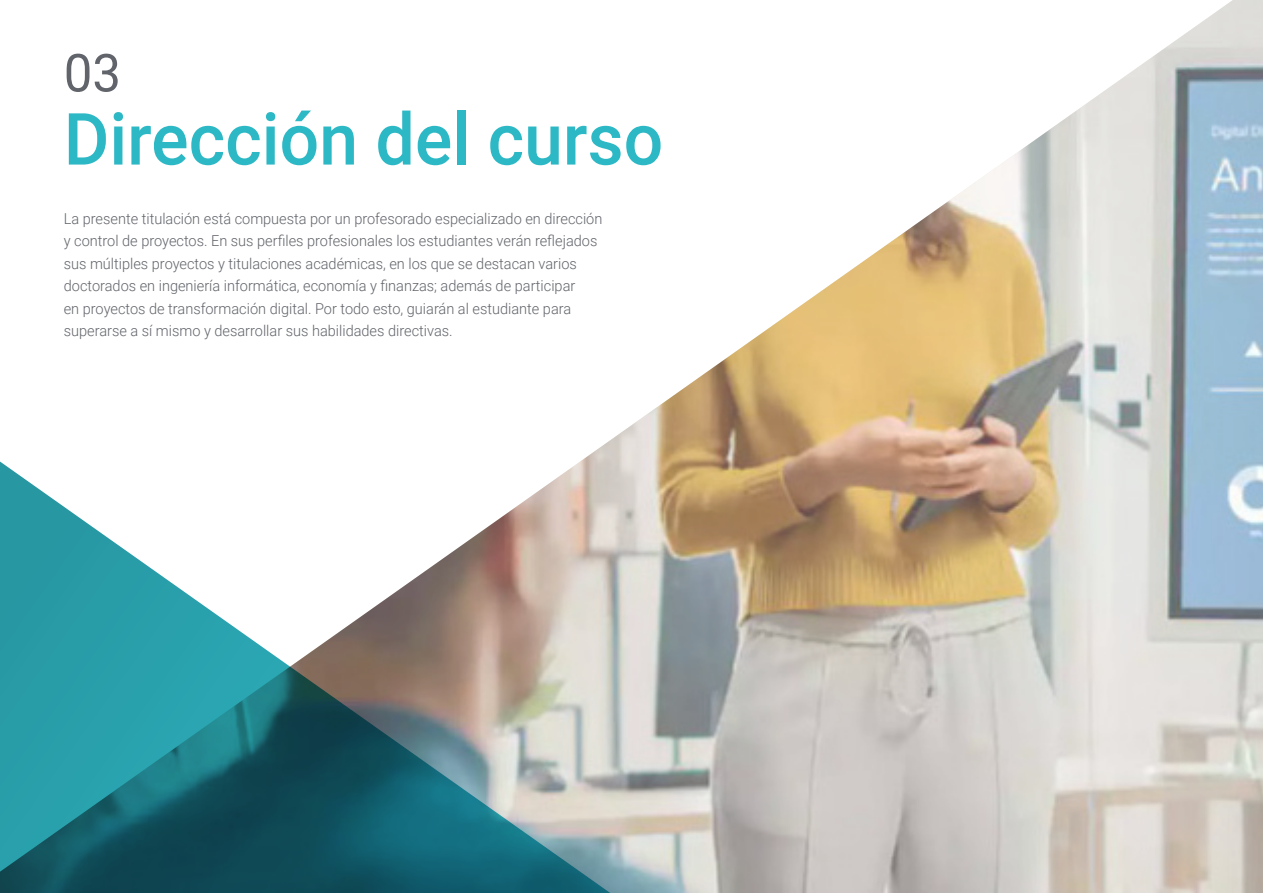
<style>
.page{position:relative;width:1263px;height:893px;background:#fff}
.page>*{position:absolute;margin:0;border:0;box-sizing:border-box;transform-origin:0 0}
.t1{font:500 72px "Roboto";color:#2db8c5}
.t2{font:52.5px "Roboto";color:#61646a}
.t3{font:300 15px/22.5px "Roboto";color:#61646a}
</style>
<div class="page">
<img style="left:602px;top:0;width:661px;height:893px">
<svg style="left:0;top:446px;width:640px;height:447px"></svg>
<h2 class="t2" style="left:64px;top:36px;width:59px">03</h2>
<h1 class="t1" style="left:64px;top:89px;width:601px">Dirección del curso</h1>
<p class="t3" style="left:64px;top:207px;width:540px">La presente titulación está compuesta por un profesorado especializado en dirección y control de proyectos. En sus perfiles profesionales los estudiantes verán reflejados sus múltiples proyectos y titulaciones académicas, en los que se destacan varios doctorados en ingeniería informática, economía y finanzas; además de participar<br>en proyectos de transformación digital. Por todo esto, guiarán al estudiante para superarse a sí mismo y desarrollar sus habilidades directivas.</p>
</div>
